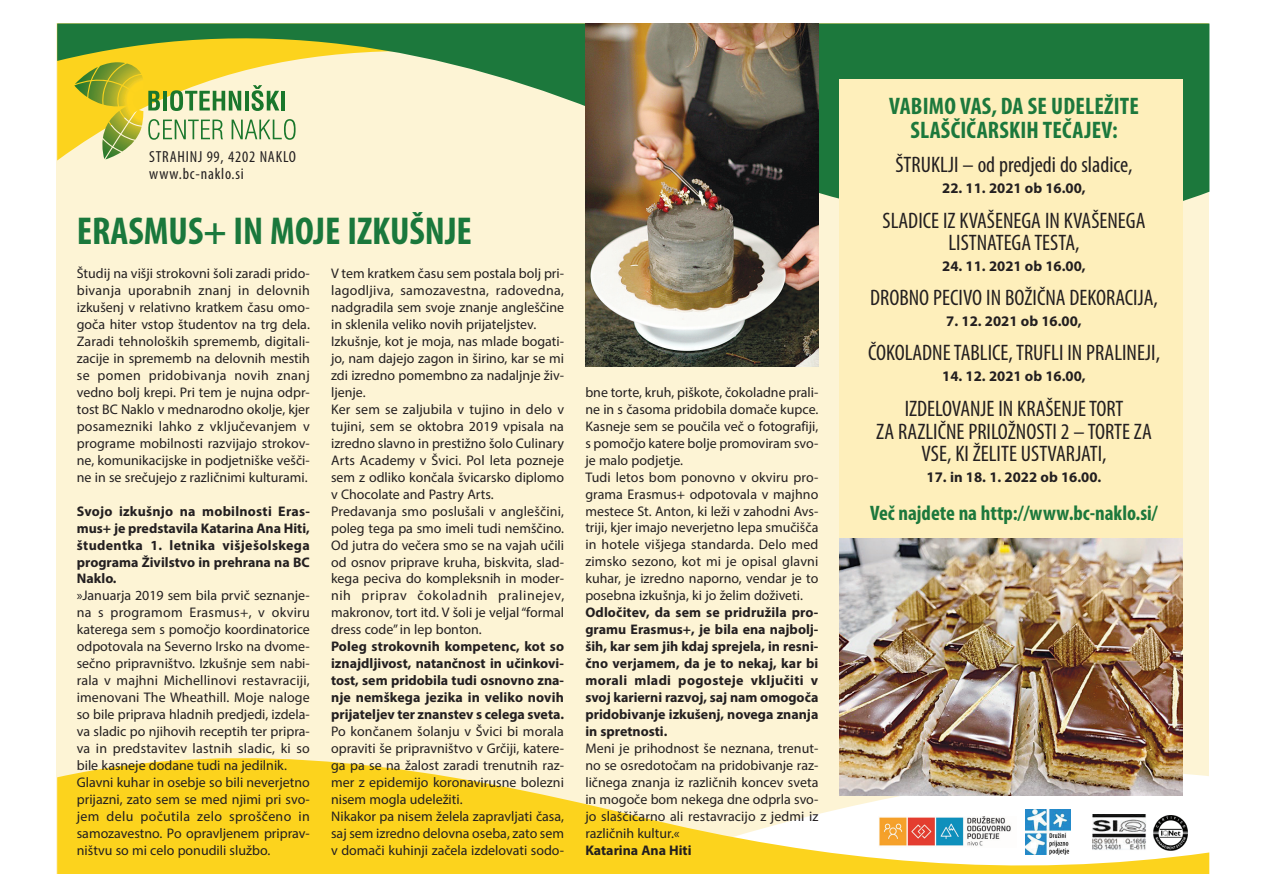
<style>
.page{position:relative;width:1263px;height:893px;background:#fff}
.page>*{position:absolute;margin:0;border:0;box-sizing:border-box;transform-origin:0 0}
.t1{font:700 condensed 39px "Myriad Pro";color:#1a783c}
.t2{font:700 condensed 24px/24px "Myriad Pro";letter-spacing:.01em;color:#1c783c;text-align:center}
.t3{font:condensed 22.5px/22.5px "Myriad Pro";color:#231f20;text-align:center}
.t4{font:700 condensed 21px "Myriad Pro";color:#1c783c}
.t5{font:condensed 16.05px/17.7px "Myriad Pro";letter-spacing:.05em;color:#231f20}
.t6{font:700 14.7px "Myriad Pro";color:#231f20}
.t7{font:13.95px/17px "Myriad Pro";color:#231f20}
.t8{font:700 13.95px/17px "Myriad Pro";color:#231f20;text-align:justify}
</style>
<div class="page">
<div style="left:56px;top:23px;width:1152px;height:851px;background:#fdf4d5"></div>
<svg style="left:57px;top:735px;width:1152px;height:139px;fill:#fcd31e"></svg>
<svg style="left:57px;top:23px;width:1152px;height:242px"></svg>
<img style="left:840px;top:538px;width:343px;height:257px">
<img style="left:586px;top:23px;width:232px;height:344px">
<div style="left:840px;top:80px;width:343px;height:458px;background:#feefbb"></div>
<p class="t5" style="left:149px;top:147px;width:148px">STRAHINJ 99, 4202 NAKLO www.bc-naklo.si</p>
<h1 class="t1" style="left:77px;top:206px;width:397px">ERASMUS+ IN MOJE IZKUŠNJE</h1>
<p class="t7" style="left:77px;top:265px;width:235px;text-align:justify">Študij na višji strokovni šoli zaradi prido&shy;bivanja uporabnih znanj in delovnih izkušenj v relativno kratkem času omo&shy;goča hiter vstop študentov na trg dela.<br>Zaradi tehnoloških sprememb, digitali&shy;zacije in sprememb na delovnih mestih se pomen pridobivanja novih znanj vedno bolj krepi. Pri tem je nujna odpr&shy;tost BC Naklo v mednarodno okolje, kjer posamezniki lahko z vključevanjem v programe mobilnosti razvijajo strokov&shy;ne, komunikacijske in podjetniške vešči&shy;ne in se srečujejo z različnimi kulturami.</p>
<p class="t8" style="left:77px;top:502px;width:235px">Svojo izkušnjo na mobilnosti Eras&shy;mus+ je predstavila Katarina Ana Hiti, študentka 1. letnika višješolskega programa Živilstvo in prehrana na BC Naklo.</p>
<p class="t7" style="left:77px;top:587px;width:235px">»Januarja 2019 sem bila prvič seznanje&shy;na s programom Erasmus+, v okviru katerega sem s pomočjo koordinatorice odpotovala na Severno Irsko na dvome&shy;sečno pripravništvo. Izkušnje sem nabi&shy;rala v majhni Michellinovi restavraciji, imenovani The Wheathill. Moje naloge so bile priprava hladnih predjedi, izdela&shy;va sladic po njihovih receptih ter pripra&shy;va in predstavitev lastnih sladic, ki so bile kasneje dodane tudi na jedilnik.<br>Glavni kuhar in osebje so bili neverjetno prijazni, zato sem se med njimi pri svo&shy;jem delu počutila zelo sproščeno in samozavestno. Po opravljenem priprav&shy;ništvu so mi celo ponudili službo.</p>
<p class="t7" style="left:331px;top:265px;width:235px">V tem kratkem času sem postala bolj pri&shy;lagodljiva, samozavestna, radovedna, nadgradila sem svoje znanje angleščine in sklenila veliko novih prijateljstev.<br>Izkušnje, kot je moja, nas mlade bogati&shy;jo, nam dajejo zagon in širino, kar se mi zdi izredno pomembno za nadaljnje živ&shy;ljenje.<br>Ker sem se zaljubila v tujino in delo v tujini, sem se oktobra 2019 vpisala na izredno slavno in prestižno šolo Culinary Arts Academy v Švici. Pol leta pozneje sem z odliko končala švicarsko diplomo v Chocolate and Pastry Arts.<br>Predavanja smo poslušali v angleščini, poleg tega pa smo imeli tudi nemščino.<br>Od jutra do večera smo se na vajah učili od osnov priprave kruha, biskvita, slad&shy;kega peciva do kompleksnih in moder&shy;nih priprav čokoladnih pralinejev, makronov, tort itd. V šoli je veljal “formal dress code” in lep bonton.</p>
<p class="t8" style="left:331px;top:638px;width:235px">Poleg strokovnih kompetenc, kot so iznajdljivost, natančnost in učinkovi&shy;tost, sem pridobila tudi osnovno zna&shy;nje nemškega jezika in veliko novih prijateljev ter znanstev s celega sveta.</p>
<p class="t7" style="left:331px;top:723px;width:235px">Po končanem šolanju v Švici bi morala opraviti še pripravništvo v Grčiji, katere&shy;ga pa se na žalost zaradi trenutnih raz&shy;mer z epidemijo koronavirusne bolezni nisem mogla udeležiti.<br>Nikakor pa nisem želela zapravljati časa, saj sem izredno delovna oseba, zato sem v domači kuhinji začela izdelovati sodo-</p>
<p class="t7" style="left:585px;top:383px;width:235px">bne torte, kruh, piškote, čokoladne prali&shy;ne in s časoma pridobila domače kupce.<br>Kasneje sem se poučila več o fotografiji, s pomočjo katere bolje promoviram svo&shy;je malo podjetje.<br>Tudi letos bom ponovno v okviru pro&shy;grama Erasmus+ odpotovala v majhno mestece St. Anton, ki leži v zahodni Avs&shy;triji, kjer imajo neverjetno lepa smučišča in hotele višjega standarda. Delo med zimsko sezono, kot mi je opisal glavni kuhar, je izredno naporno, vendar je to posebna izkušnja, ki jo želim doživeti.</p>
<p class="t8" style="left:585px;top:604px;width:235px">Odločitev, da sem se pridružila pro&shy;gramu Erasmus+, je bila ena najbolj&shy;ših, kar sem jih kdaj sprejela, in resni&shy;čno verjamem, da je to nekaj, kar bi morali mladi pogosteje vključiti v svoj karierni razvoj, saj nam omogoča pridobivanje izkušenj, novega znanja in spretnosti.</p>
<p class="t7" style="left:585px;top:739px;width:234px;text-align:justify">Meni je prihodnost še neznana, trenut&shy;no se osredotočam na pridobivanje raz&shy;ličnega znanja iz različnih koncev sveta in mogoče bom nekega dne odprla svo&shy;jo slaščičarno ali restavracijo z jedmi iz različnih kultur.«</p>
<p class="t8" style="left:585px;top:841px;width:108px">Katarina Ana Hiti</p>
<h2 class="t2" style="left:889px;top:93px;width:251px">VABIMO VAS, DA SE UDELEŽITE<br>SLAŠČIČARSKIH TEČAJEV:</h2>
<h3 class="t3" style="left:895px;top:153px;width:239px">ŠTRUKLJI – od predjedi do sladice,</h3>
<p class="t6" style="left:942px;top:178px;width:145px">22. 11. 2021 ob 16.00,</p>
<h3 class="t3" style="left:882px;top:209px;width:264px">SLADICE IZ KVAŠENEGA IN KVAŠENEGA<br>LISTNATEGA TESTA,</h3>
<p class="t6" style="left:942px;top:257px;width:145px">24. 11. 2021 ob 16.00,</p>
<h3 class="t3" style="left:870px;top:286px;width:289px">DROBNO PECIVO IN BOŽIČNA DEKORACIJA,</h3>
<p class="t6" style="left:946px;top:312px;width:137px">7. 12. 2021 ob 16.00,</p>
<h3 class="t3" style="left:868px;top:341px;width:293px">ČOKOLADNE TABLICE, TRUFLI IN PRALINEJI,</h3>
<p class="t6" style="left:942px;top:366px;width:145px">14. 12. 2021 ob 16.00,</p>
<h3 class="t3" style="left:876px;top:397px;width:277px">IZDELOVANJE IN KRAŠENJE TORT<br>ZA RAZLIČNE PRILOŽNOSTI 2 – TORTE ZA<br>VSE, KI ŽELITE USTVARJATI,</h3>
<p class="t6" style="left:927px;top:468px;width:176px">17. in 18. 1. 2022 ob 16.00.</p>
<h3 class="t4" style="left:870px;top:500px;width:289px">Več najdete na http://www.bc-naklo.si/</h3>
</div>
